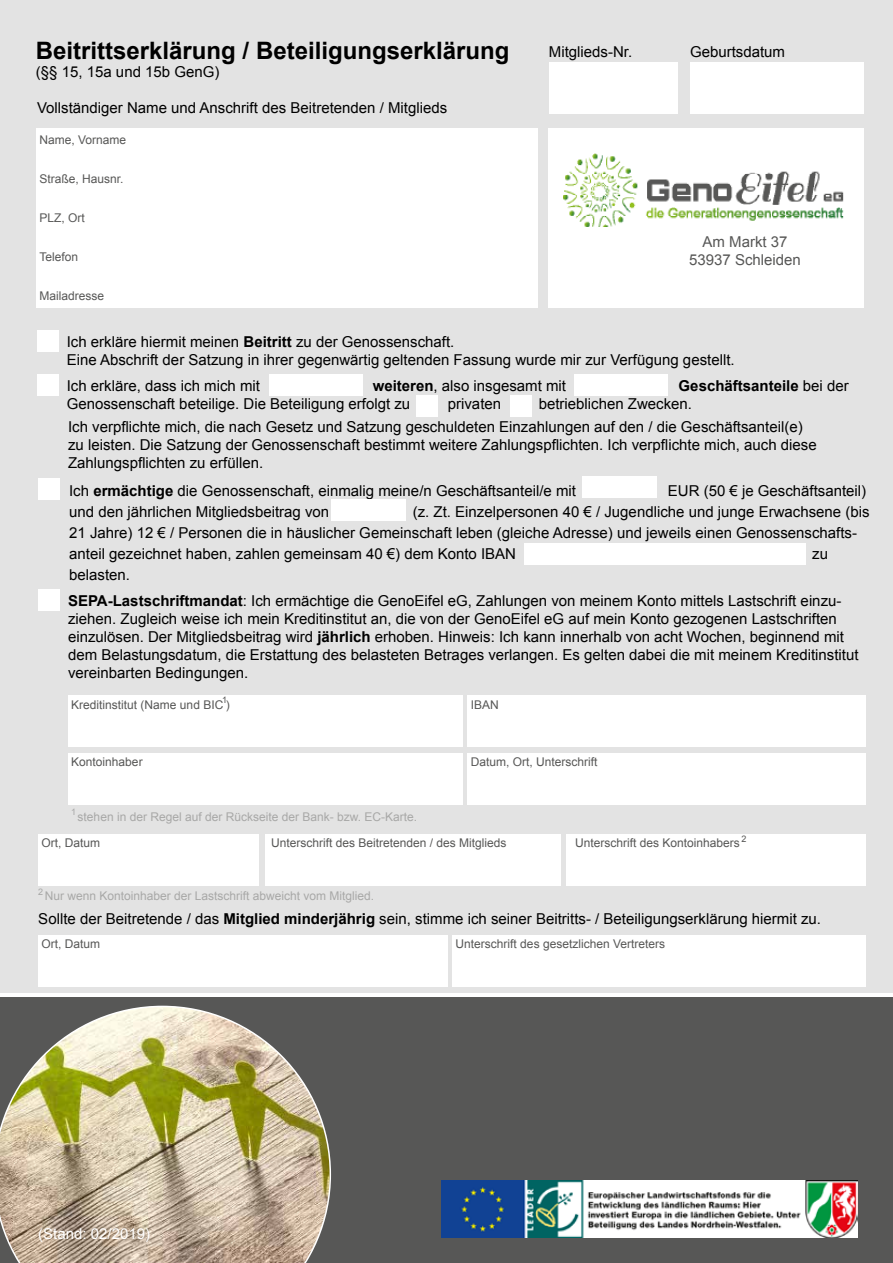
<style>
.page{position:relative;width:893px;height:1263px;background:#fff}
.page>*{position:absolute;margin:0;border:0;box-sizing:border-box;transform-origin:0 0}
.t1{font:700 24px "Arial";color:#000}
.t2{font:15px/18px "Arial";color:#000}
.t3{font:15px/18px "Arial";color:#575756;text-align:center}
.t4{font:700 15px "Arial";color:#000}
.t5{font:15px "Arial";color:#fff}
.t6{font:12px "Arial";color:#575756}
.t7{font:12px "Arial";color:#a8a8a7}
.t8{font:9px "Arial";color:#a8a8a7}
.s1{font-weight:700}
.s2{font-weight:400}
</style>
<div class="page">
<div style="left:0;top:0;width:893px;height:992px;background:#e3e3e3"></div>
<div style="left:549px;top:129px;width:315px;height:179px;background:#fff"></div>
<div style="left:0;top:997px;width:893px;height:266px;background:#575756"></div>
<img style="left:563px;top:154px;width:281px;height:72px">
<div style="left:550px;top:62px;width:128px;height:52px;background:#fff"></div>
<div style="left:690px;top:62px;width:174px;height:52px;background:#fff"></div>
<div style="left:36px;top:129px;width:501px;height:179px;background:#fff"></div>
<svg style="left:0;top:1006px;width:331px;height:257px;background:#b5aa89"></svg>
<div style="left:37px;top:330px;width:21px;height:21px;background:#fff"></div>
<div style="left:37px;top:374px;width:21px;height:21px;background:#fff"></div>
<div style="left:269px;top:374px;width:94px;height:21px;background:#fff"></div>
<div style="left:574px;top:374px;width:93px;height:21px;background:#fff"></div>
<div style="left:417px;top:395px;width:21px;height:21px;background:#fff"></div>
<div style="left:510px;top:395px;width:21px;height:21px;background:#fff"></div>
<div style="left:38px;top:589px;width:22px;height:21px;background:#fff"></div>
<div style="left:68px;top:695px;width:394px;height:52px;background:#fff"></div>
<div style="left:467px;top:695px;width:398px;height:52px;background:#fff"></div>
<div style="left:68px;top:753px;width:394px;height:52px;background:#fff"></div>
<div style="left:467px;top:753px;width:398px;height:52px;background:#fff"></div>
<div style="left:38px;top:834px;width:221px;height:52px;background:#fff"></div>
<div style="left:566px;top:834px;width:299px;height:52px;background:#fff"></div>
<div style="left:265px;top:834px;width:296px;height:52px;background:#fff"></div>
<div style="left:38px;top:935px;width:409px;height:52px;background:#fff"></div>
<div style="left:452px;top:935px;width:413px;height:52px;background:#fff"></div>
<img style="left:441px;top:1181px;width:417px;height:56px">
<div style="left:38px;top:478px;width:22px;height:22px;background:#fff"></div>
<div style="left:582px;top:476px;width:75px;height:21px;background:#fff"></div>
<div style="left:332px;top:499px;width:74px;height:21px;background:#fff"></div>
<div style="left:524px;top:543px;width:281px;height:21px;background:#fff"></div>
<h1 class="t1" style="left:36px;top:34px;width:475px">Beitrittserklärung / Beteiligungserklärung</h1>
<p class="t2" style="left:36px;top:62px;width:185px">(§§ 15, 15a und 15b GenG)</p>
<p class="t2" style="left:37px;top:99px;width:412px">Vollständiger Name und Anschrift des Beitretenden / Mitglieds</p>
<p class="t6" style="left:39px;top:132px;width:88px">Name, Vorname</p>
<p class="t6" style="left:39px;top:171px;width:86px">Straße, Hausnr.</p>
<p class="t6" style="left:39px;top:210px;width:47px">PLZ, Ort</p>
<p class="t6" style="left:39px;top:249px;width:40px">Telefon</p>
<p class="t6" style="left:39px;top:288px;width:66px">Mailadresse</p>
<p class="t2" style="left:549px;top:43px;width:85px">Mitglieds-Nr.</p>
<p class="t2" style="left:690px;top:43px;width:97px">Geburtsdatum</p>
<p class="t3" style="left:689px;top:233px;width:113px">Am Markt 37<br>53937 Schleiden</p>
<p class="t2" style="left:67px;top:333px;width:669px">Ich erkläre hiermit meinen <span class="s1">Beitritt</span> zu der Genossenschaft.<br>Eine Abschrift der Satzung in ihrer gegenwärtig geltenden Fassung wurde mir zur Verfügung gestellt.</p>
<p class="t2" style="left:67px;top:377px;width:195px">Ich erkläre, dass ich mich mit</p>
<p class="t2" style="left:373px;top:377px;width:195px"><span class="s1">weiteren</span>, also insgesamt mit</p>
<p class="t4" style="left:679px;top:376px;width:172px">Geschäftsanteile <span class="s2">bei der</span></p>
<p class="t2" style="left:67px;top:395px;width:345px">Genossenschaft beteilige. Die Beteiligung erfolgt zu</p>
<p class="t2" style="left:448px;top:395px;width:55px">privaten</p>
<p class="t2" style="left:539px;top:395px;width:155px">betrieblichen Zwecken.</p>
<p class="t2" style="left:68px;top:418px;width:750px">Ich verpflichte mich, die nach Gesetz und Satzung geschuldeten Einzahlungen auf den / die Geschäftsanteil(e) zu leisten. Die Satzung der Genossenschaft bestimmt weitere Zahlungspflichten. Ich verpflichte mich, auch diese<br>Zahlungspflichten zu erfüllen.</p>
<p class="t2" style="left:69px;top:481px;width:508px">Ich <span class="s1">ermächtige</span> die Genossenschaft, einmalig meine/n Geschäftsanteil/e mit</p>
<p class="t2" style="left:668px;top:481px;width:200px">EUR (50 € je Geschäftsanteil)</p>
<p class="t2" style="left:69px;top:502px;width:262px">und den jährlichen Mitgliedsbeitrag von</p>
<p class="t2" style="left:69px;top:501px;width:802px;line-height:21px;text-indent:344px">(z. Zt. Einzelpersonen 40 € / Jugendliche und junge Erwachsene (bis<br>21 Jahre) 12 € / Personen die in häuslicher Gemeinschaft leben (gleiche Adresse) und jeweils einen Genossenschafts&shy;anteil gezeichnet haben, zahlen gemeinsam 40 €) dem Konto IBAN</p>
<p class="t2" style="left:812px;top:544px;width:17px">zu</p>
<p class="t2" style="left:69px;top:565px;width:62px">belasten.</p>
<p class="t2" style="left:68px;top:592px;width:792px"><span class="s1">SEPA-Lastschriftmandat</span>: Ich ermächtige die GenoEifel eG, Zahlungen von meinem Konto mittels Lastschrift einzu&shy;ziehen. Zugleich weise ich mein Kreditinstitut an, die von der GenoEifel eG auf mein Konto gezogenen Lastschriften einzulösen. Der Mitgliedsbeitrag wird <span class="s1">jährlich</span> erhoben. Hinweis: Ich kann innerhalb von acht Wochen, beginnend mit dem Belastungsdatum, die Erstattung des belasteten Betrages verlangen. Es gelten dabei die mit meinem Kreditinstitut vereinbarten Bedingungen.</p>
<p class="t6" style="left:71px;top:696px;width:160px">Kreditinstitut (Name und BIC )<sup>1</sup></p>
<p class="t6" style="left:471px;top:696px;width:30px">IBAN</p>
<p class="t6" style="left:71px;top:754px;width:73px">Kontoinhaber</p>
<p class="t6" style="left:471px;top:754px;width:128px">Datum, Ort, Unterschrift</p>
<p class="t8" style="left:71px;top:806px;width:7px">1</p>
<p class="t6" style="left:42px;top:835px;width:60px">Ort, Datum</p>
<p class="t6" style="left:271px;top:835px;width:237px">Unterschrift des Beitretenden / des Mitglieds</p>
<p class="t6" style="left:575px;top:835px;width:173px">Unterschrift des Kontoinhabers <sup>2</sup></p>
<p class="t7" style="left:78px;top:808px;width:341px">stehen in der Regel auf der Rückseite der Bank- bzw. EC-Karte.</p>
<p class="t8" style="left:38px;top:886px;width:7px">2</p>
<p class="t2" style="left:38px;top:910px;width:784px">Sollte der Beitretende / das <span class="s1">Mitglied minderjährig</span> sein, stimme ich seiner Beitritts- / Beteiligungserklärung hiermit zu.</p>
<p class="t6" style="left:42px;top:936px;width:60px">Ort, Datum</p>
<p class="t6" style="left:456px;top:936px;width:211px">Unterschrift des gesetzlichen Vertreters</p>
<p class="t7" style="left:45px;top:888px;width:331px">Nur wenn Kontoinhaber der Lastschrift abweicht vom Mitglied.</p>
<p class="t5" style="left:38px;top:1223px;width:113px">(Stand: 02/2019)</p>
</div>
